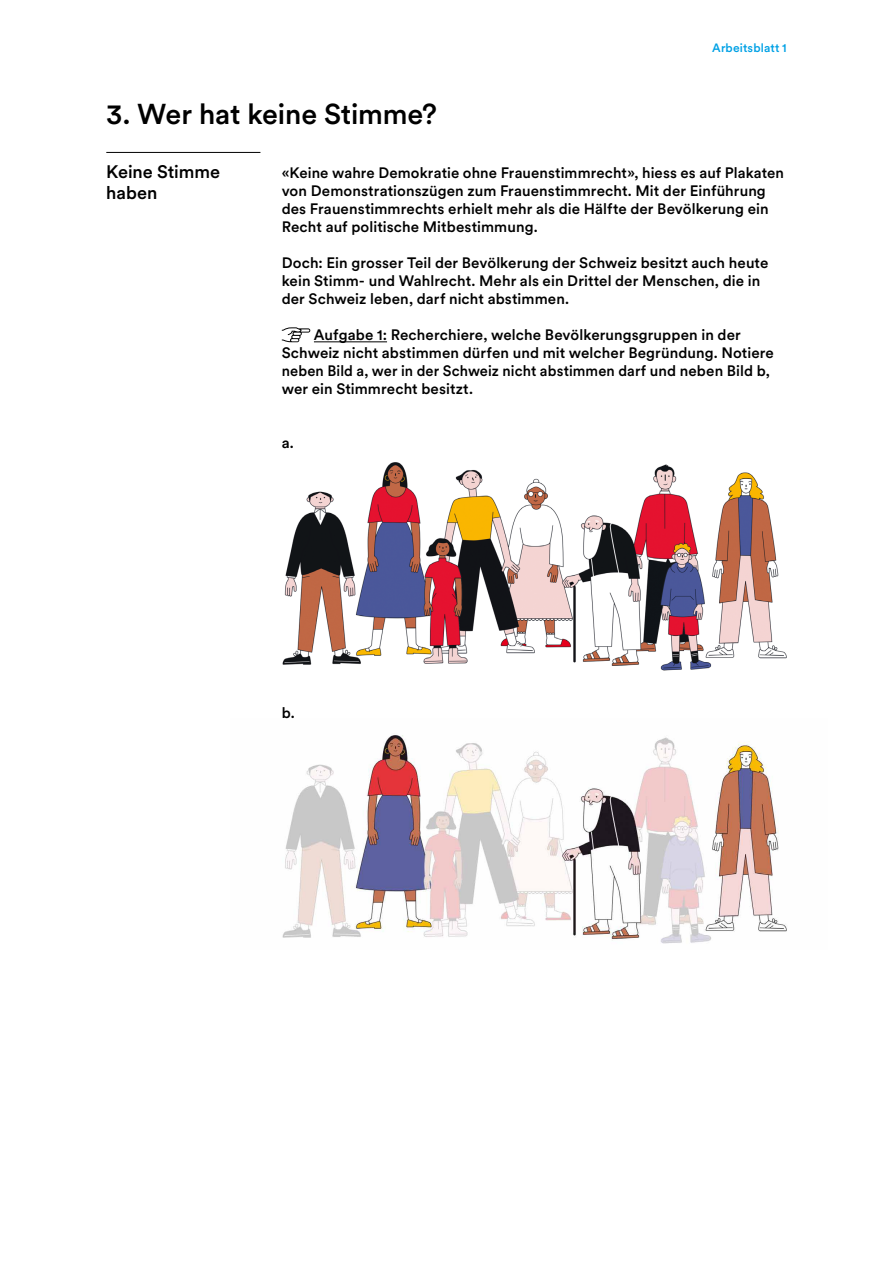
<style>
.page{position:relative;width:893px;height:1263px;background:#fff}
.page>*{position:absolute;margin:0;border:0;box-sizing:border-box;transform-origin:0 0}
.t1{font:500 28.5px "Circular XX";letter-spacing:-.005em;color:#000}
.t2{font:500 18px/21px "Circular XX";color:#000}
.t3{font:500 15px/18px "Circular XX";letter-spacing:.005em;color:#000}
.t4{font:500 12px "Circular XX";letter-spacing:.01em;color:#00a1e5}
</style>
<div class="page">
<hr style="left:106px;top:152px;width:154px;height:1px;background:#000">
<hr style="left:314px;top:341px;width:73px;height:1px;background:#000">
<svg style="left:282px;top:327px;width:28px;height:15px"></svg>
<img style="left:282px;top:462px;width:505px;height:209px">
<img style="left:282px;top:735px;width:505px;height:209px">
<h1 class="t1" style="left:106px;top:95px;width:332px">3. Wer hat keine Stimme?</h1>
<p class="t4" style="left:712px;top:39px;width:76px">Arbeitsblatt 1</p>
<p class="t2" style="left:106px;top:161px;width:115px">Keine Stimme haben</p>
<p class="t3" style="left:282px;top:163px;width:504px">«Keine wahre Demokratie ohne Frauenstimmrecht», hiess es auf Plakaten von Demonstrationszügen zum Frauenstimmrecht. Mit der Einführung des Frauenstimmrechts erhielt mehr als die Hälfte der Bevölkerung ein Recht auf politische Mitbestimmung.</p>
<p class="t3" style="left:282px;top:253px;width:488px">Doch: Ein grosser Teil der Bevölkerung der Schweiz besitzt auch heute kein Stimm- und Wahlrecht. Mehr als ein Drittel der Menschen, die in der Schweiz leben, darf nicht abstimmen.</p>
<p class="t3" style="left:282px;top:325px;width:494px;text-indent:32px">Aufgabe 1: Recherchiere, welche Bevölkerungsgruppen in der Schweiz nicht abstimmen dürfen und mit welcher Begründung. Notiere neben Bild a, wer in der Schweiz nicht abstimmen darf und neben Bild b, wer ein Stimmrecht besitzt.</p>
<p class="t3" style="left:282px;top:433px;width:14px">a.</p>
<p class="t3" style="left:282px;top:703px;width:15px">b.</p>
</div>
